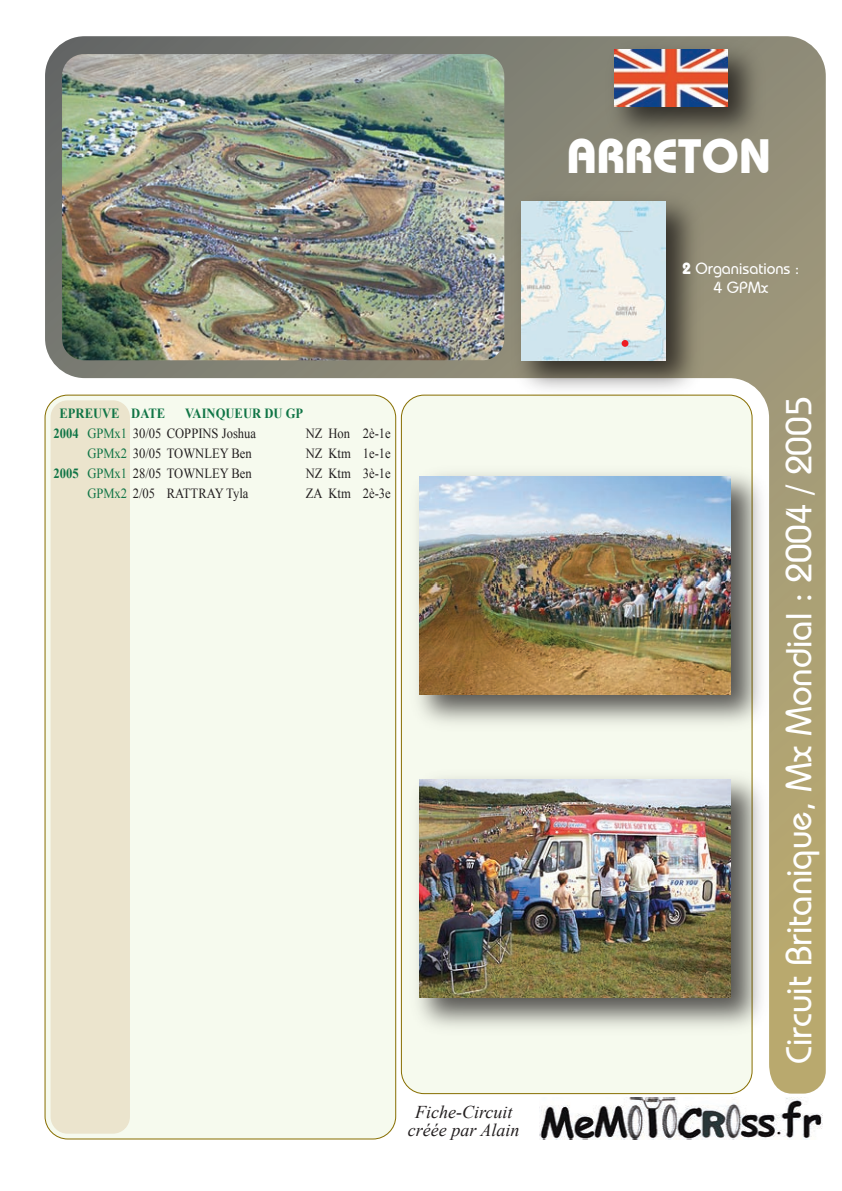
<style>
.page{position:relative;width:842px;height:1191px;background:#fff}
.page>*{position:absolute;margin:0;border:0;box-sizing:border-box;transform-origin:0 0}
.t1{font:700 48px "Bauhaus IT Cby BT";color:#fff}
.t2{font:500 36px "Bauhaus IT Cby BT";color:#fff}
.t3{font:italic 18px/18px "Times New Roman";color:#231f20;text-align:center}
.t4{font:500 16px/19.2px "Bauhaus IT Cby BT";color:#fff;text-align:center}
.t5{font:14px "Times New Roman";color:#231f20;scale:.9 1}
.t6{font:700 14px "Times New Roman";color:#107546;scale:.9 1}
.s1{font-weight:700;color:#107546}
.s2{color:#107546}
.s3{font-weight:700}
</style>
<div class="page">
<svg style="left:44px;top:414px;width:353px;height:725px;background:#f1f4e4"></svg>
<img style="left:45px;top:36px;width:781px;height:1057px">
<img style="left:539px;top:1097px;width:283px;height:42px">
<img style="left:598px;top:36px;width:174px;height:115px">
<img style="left:614px;top:50px;width:113px;height:56px">
<img style="left:504px;top:185px;width:206px;height:220px">
<img style="left:522px;top:201px;width:144px;height:159px">
<div style="left:51px;top:400px;width:79px;height:733px;background:#ebe4cd"></div>
<div style="left:622px;top:340px;width:6px;height:7px;background:#ee1d23;border-radius:50%"></div>
<p class="t6" style="left:59px;top:403px;width:119px">EPREUVE DATE</p>
<p class="t6" style="left:185px;top:403px;width:133px">VAINQUEUR DU GP</p>
<p class="t5" style="left:54px;top:423px;width:227px"><span class="s1">2004</span> <span class="s2">GPMx1</span> 30/05 COPPINS Joshua</p>
<p class="t5" style="left:306px;top:423px;width:96px">NZ Hon 2è-1e</p>
<p class="t5" style="left:87px;top:443px;width:184px"><span class="s2">GPMx2</span> 30/05 TOWNLEY Ben</p>
<p class="t5" style="left:306px;top:443px;width:96px">NZ Ktm 1e-1e</p>
<p class="t5" style="left:54px;top:463px;width:222px"><span class="s1">2005</span> <span class="s2">GPMx1</span> 28/05 TOWNLEY Ben</p>
<p class="t5" style="left:306px;top:463px;width:96px">NZ Ktm 3è-1e</p>
<p class="t5" style="left:87px;top:483px;width:180px"><span class="s2">GPMx2</span> 2/05 RATTRAY Tyla</p>
<p class="t5" style="left:306px;top:483px;width:96px">ZA Ktm 2è-3e</p>
<p class="t3" style="left:408px;top:1102px;width:113px">Fiche-Circuit créée par Alain</p>
<h1 class="t1" style="left:567px;top:127px;width:205px">ARRETON</h1>
<p class="t4" style="left:682px;top:258px;width:119px"><span class="s3">2</span> Organisations :<br>4 GPMx</p>
<h2 class="t2" style="left:777px;top:1064px;width:668px;rotate:-90deg">Circuit Britanique, Mx Mondial : 2004 / 2005</h2>
</div>
